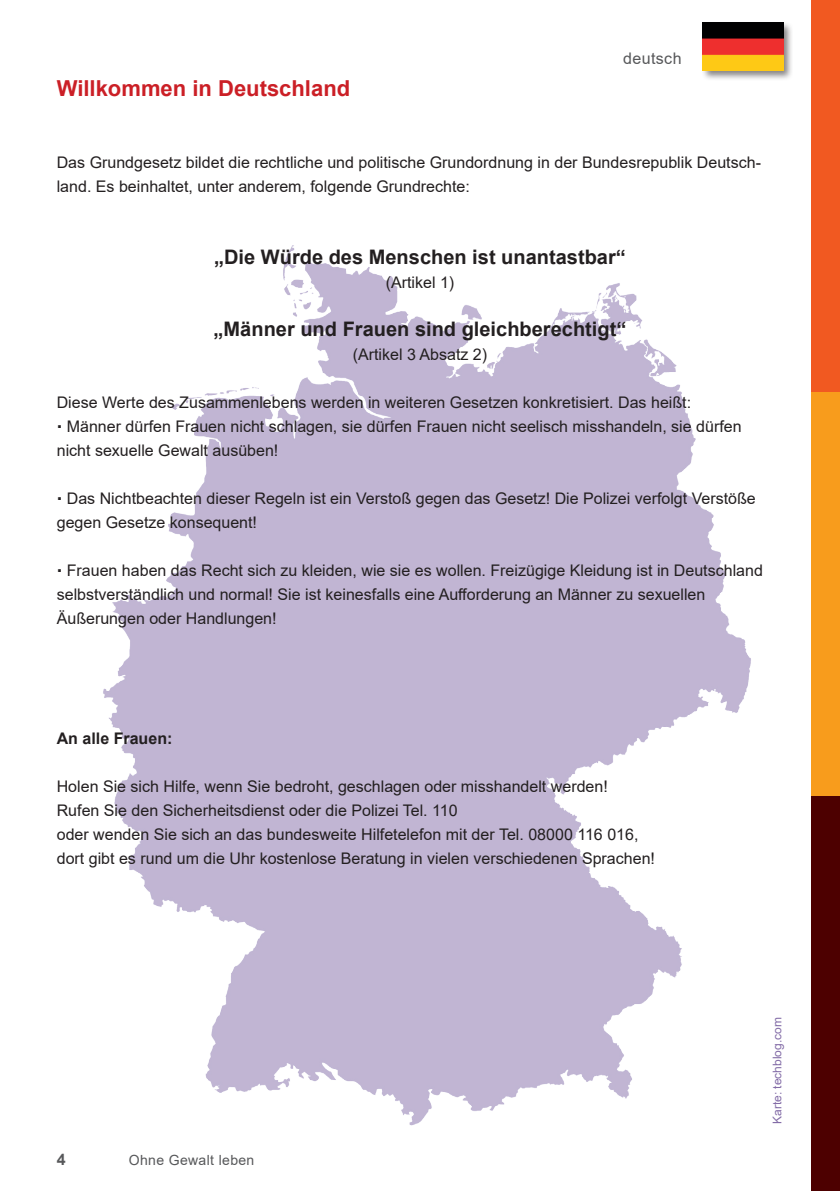
<style>
.page{position:relative;width:840px;height:1191px;background:#fff}
.page>*{position:absolute;margin:0;border:0;box-sizing:border-box;transform-origin:0 0}
.t1{font:700 22px "Arial";color:#cb1f26}
.t2{font:700 20px "Arial";color:#231f20}
.t3{font:16px/24px "Arial";color:#231f20}
.t4{font:700 16px "Arial";color:#231f20}
.t5{font:16px "Arial";letter-spacing:.025em;color:#57585a}
.t6{font:700 16px "Arial";color:#57585a}
.t7{font:14px "Arial";letter-spacing:.025em;color:#57585a}
.t8{font:12px "Arial";color:#836ca7}
</style>
<div class="page">
<div style="left:811px;top:0;width:28px;height:395px;background:#f15921"></div>
<div style="left:811px;top:392px;width:28px;height:406px;background:#f89c1c"></div>
<div style="left:811px;top:796px;width:28px;height:395px;background:#4d0000"></div>
<img style="left:103px;top:245px;width:648px;height:881px">
<div style="left:700px;top:21px;width:92px;height:60px;background:#231f20;opacity:.55"></div>
<img style="left:702px;top:23px;width:80px;height:48px">
<h1 class="t1" style="left:57px;top:73px;width:295px">Willkommen in Deutschland</h1>
<p class="t5" style="left:622px;top:47px;width:60px">deutsch</p>
<p class="t3" style="left:57px;top:150px;width:705px">Das Grundgesetz bildet die rechtliche und politische Grundordnung in der Bundesrepublik Deutsch&shy;land. Es beinhaltet, unter anderem, folgende Grundrechte:</p>
<p class="t2" style="left:214px;top:243px;width:413px">„Die Würde des Menschen ist unantastbar“</p>
<p class="t3" style="left:385px;top:270px;width:70px">(Artikel 1)</p>
<p class="t2" style="left:213px;top:315px;width:414px">„Männer und Frauen sind gleichberechtigt“</p>
<p class="t3" style="left:352px;top:342px;width:136px">(Artikel 3 Absatz 2)</p>
<p class="t3" style="left:57px;top:390px;width:686px">Diese Werte des Zusammenlebens werden in weiteren Gesetzen konkretisiert. Das heißt:<br><sup>.</sup> Männer dürfen Frauen nicht schlagen, sie dürfen Frauen nicht seelisch misshandeln, sie dürfen nicht sexuelle Gewalt ausüben!</p>
<p class="t3" style="left:57px;top:486px;width:700px"><sup>.</sup> Das Nichtbeachten dieser Regeln ist ein Verstoß gegen das Gesetz! Die Polizei verfolgt Verstöße gegen Gesetze konsequent!</p>
<p class="t3" style="left:57px;top:558px;width:707px"><sup>.</sup> Frauen haben das Recht sich zu kleiden, wie sie es wollen. Freizügige Kleidung ist in Deutschland selbstverständlich und normal! Sie ist keinesfalls eine Aufforderung an Männer zu sexuellen<br>Äußerungen oder Handlungen!</p>
<p class="t4" style="left:57px;top:727px;width:117px">An alle Frauen:</p>
<p class="t3" style="left:57px;top:774px;width:599px">Holen Sie sich Hilfe, wenn Sie bedroht, geschlagen oder misshandelt werden!<br>Rufen Sie den Sicherheitsdienst oder die Polizei Tel. 110<br>oder wenden Sie sich an das bundesweite Hilfetelefon mit der Tel. 08000 116 016, dort gibt es rund um die Uhr kostenlose Beratung in vielen verschiedenen Sprachen!</p>
<p class="t6" style="left:57px;top:1147px;width:10px">4</p>
<p class="t7" style="left:129px;top:1150px;width:127px">Ohne Gewalt leben</p>
<p class="t8" style="left:768px;top:1124px;width:108px;rotate:-90deg">Karte: techblog.com</p>
</div>
